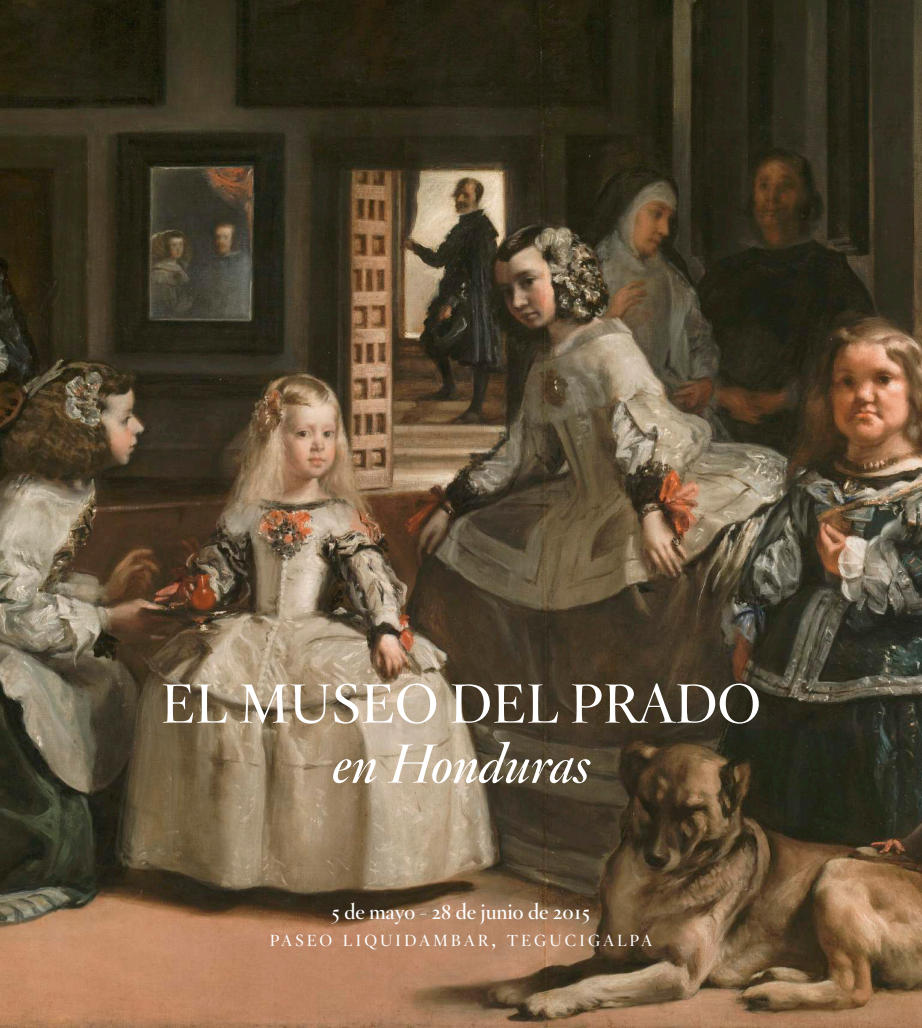
<style>
.page{position:relative;width:922px;height:1028px;background:#fff}
.page>*{position:absolute;margin:0;border:0;box-sizing:border-box;transform-origin:0 0}
.t1{font:53.75px "Hoefler Titling HTF Sm Roman";color:#fff}
.t2{font:italic 53.75px "Hoefler Titling HTF Sm";color:#fff}
.t3{font:21.25px "Hoefler Titling HTF Sm Roman";color:#fff}
.t4{font:15.75px "Hoefler Titling HTF Sm Roman";letter-spacing:.185em;color:#fff}
.s1{font-size:22.5px}
</style>
<div class="page">
<img style="left:0;top:0;width:921px;height:1028px">
<h1 class="t1" style="left:161px;top:668px;width:601px">EL MUSEO DEL PRADO</h1>
<h1 class="t2" style="left:332px;top:728px;width:259px">en Honduras</h1>
<h2 class="t3" style="left:331px;top:897px;width:260px">5 de mayo - 28 de junio de 2015</h2>
<p class="t4" style="left:270px;top:930px;width:384px">PASEO LIQUIDAMBAR<span class="s1">,</span> TEGUCIGALPA</p>
</div>
